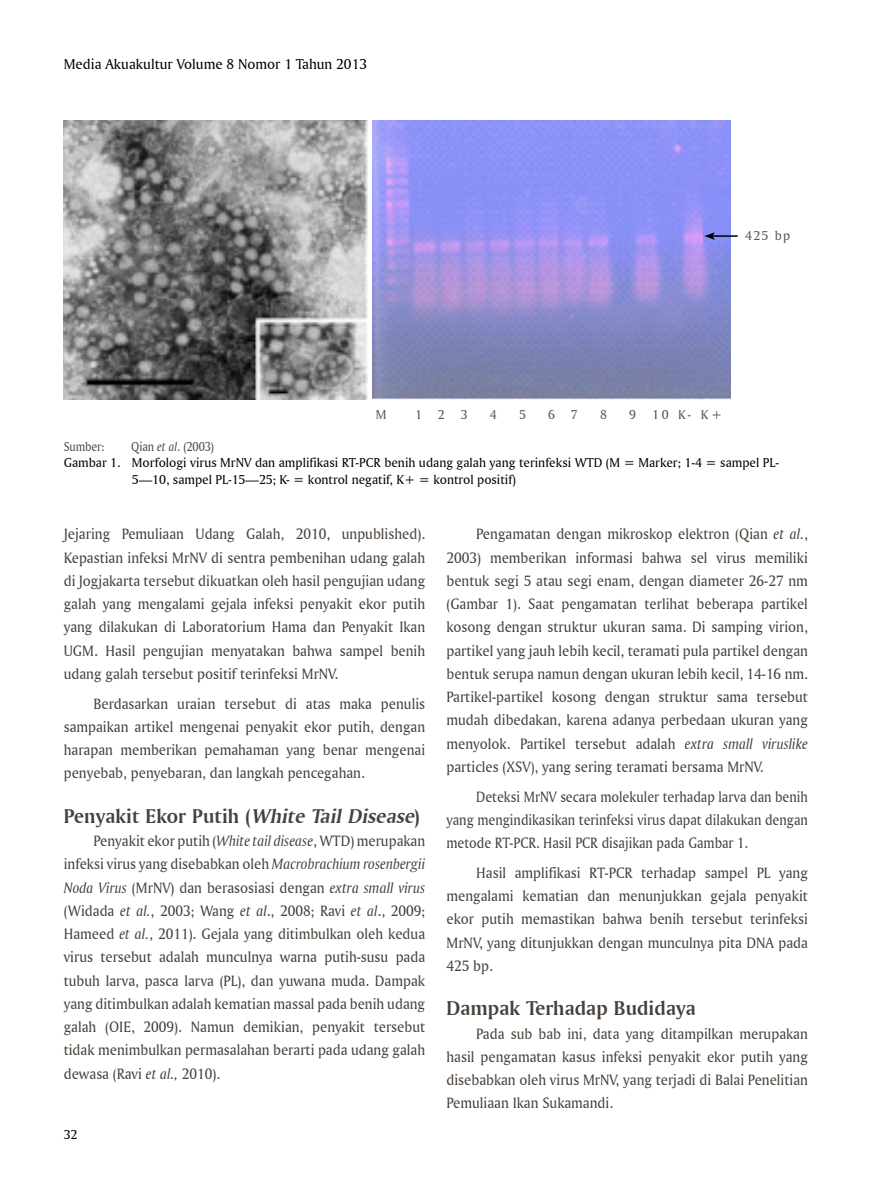
<style>
.page{position:relative;width:893px;height:1191px;background:#fff}
.page>*{position:absolute;margin:0;border:0;box-sizing:border-box;transform-origin:0 0}
.t1{font:21px "Amerigo BT Bold A";letter-spacing:.005em;color:#48403a}
.t2{font:15.75px/23.2px "Amerigo BT Roman A";color:#48403a;text-align:justify;scale:.95 1}
.t3{font:15.75px/23.2px "Amerigo BT Roman A";color:#48403a;text-align:justify;scale:.9 1}
.t4{font:15px "Amerigo BT Roman A";color:#000}
.t5{font:13.5px "Amerigo BT Roman A";color:#000}
.t6{font:13.5px "Amerigo BT Roman A";letter-spacing:-.01em;color:#504a45;scale:.9 1}
.t7{font:13.5px "Amerigo BT Roman A";letter-spacing:.1em;color:#59544f}
.s1{font-family:"Amerigo BT Italic A"}
.s2{font-style:italic}
</style>
<div class="page">
<img style="left:64px;top:120px;width:303px;height:279px">
<div style="left:699px;top:120px;width:31px;height:100px;background:#8a90f8"></div>
<hr style="left:713px;top:235px;width:25px;height:2px;background:#000">
<svg style="left:704px;top:232px;width:11px;height:8px"></svg>
<p class="t4" style="left:64px;top:55px;width:305px">Media Akuakultur Volume 8 Nomor 1 Tahun 2013</p>
<p class="t7" style="left:745px;top:227px;width:47px">425 bp</p>
<p class="t7" style="left:376px;top:406px;width:12px">M</p>
<p class="t7" style="left:415px;top:406px;width:54px">1 2 3</p>
<p class="t7" style="left:490px;top:406px;width:8px">4</p>
<p class="t7" style="left:519px;top:406px;width:8px">5</p>
<p class="t7" style="left:548px;top:406px;width:31px">6 7</p>
<p class="t7" style="left:600px;top:406px;width:8px">8</p>
<p class="t7" style="left:629px;top:406px;width:95px">9 10 K- K+</p>
<p class="t6" style="left:64px;top:438px;width:47px">Sumber:</p>
<p class="t6" style="left:131px;top:438px;width:93px">Qian <span class="s1">et al</span>. (2003)</p>
<p class="t5" style="left:64px;top:455px;width:717px">Gambar 1. Morfologi virus MrNV dan amplifikasi RT-PCR benih udang galah yang terinfeksi WTD (M = Marker; 1-4 = sampel PL-</p>
<p class="t5" style="left:132px;top:471px;width:386px">5—10, sampel PL-15—25; K- = kontrol negatif, K+ = kontrol positif)</p>
<p class="t2" style="left:64px;top:522px;width:382px">Jejaring Pemuliaan Udang Galah, 2010, unpublished).<br>Kepastian infeksi MrNV di sentra pembenihan udang galah di Jogjakarta tersebut dikuatkan oleh hasil pengujian udang galah yang mengalami gejala infeksi penyakit ekor putih yang dilakukan di Laboratorium Hama dan Penyakit Ikan UGM. Hasil pengujian menyatakan bahwa sampel benih udang galah tersebut positif terinfeksi MrNV.</p>
<p class="t2" style="left:64px;top:691px;width:382px;text-indent:30px">Berdasarkan uraian tersebut di atas maka penulis sampaikan artikel mengenai penyakit ekor putih, dengan harapan memberikan pemahaman yang benar mengenai penyebab, penyebaran, dan langkah pencegahan.</p>
<h1 class="t1" style="left:64px;top:803px;width:358px">Penyakit Ekor Putih (<span class="s2">White Tail Disease</span>)</h1>
<p class="t2" style="left:64px;top:829px;width:382px;text-indent:30px">Penyakit ekor putih (<span class="s1">White tail disease</span>, WTD) merupakan infeksi virus yang disebabkan oleh <span class="s1">Macrobrachium rosenbergii Noda Virus</span> (MrNV) dan berasosiasi dengan <span class="s1">extra small virus </span>(Widada <span class="s1">et al.</span>, 2003; Wang <span class="s1">et al</span>., 2008; Ravi <span class="s1">et al</span>., 2009; Hameed <span class="s1">et al.</span>, 2011). Gejala yang ditimbulkan oleh kedua virus tersebut adalah munculnya warna putih-susu pada tubuh larva, pasca larva (PL), dan yuwana muda. Dampak yang ditimbulkan adalah kematian massal pada benih udang galah (OIE, 2009). Namun demikian, penyakit tersebut tidak menimbulkan permasalahan berarti pada udang galah dewasa (Ravi <span class="s1">et al.,</span> 2010).</p>
<p class="t5" style="left:64px;top:1126px;width:15px">32</p>
<p class="t2" style="left:446px;top:522px;width:382px;text-indent:30px">Pengamatan dengan mikroskop elektron (Qian <span class="s1">et al.</span>, 2003) memberikan informasi bahwa sel virus memiliki bentuk segi 5 atau segi enam, dengan diameter 26-27 nm (Gambar 1). Saat pengamatan terlihat beberapa partikel kosong dengan struktur ukuran sama. Di samping virion, partikel yang jauh lebih kecil, teramati pula partikel dengan bentuk serupa namun dengan ukuran lebih kecil, 14-16 nm.<br>Partikel-partikel kosong dengan struktur sama tersebut mudah dibedakan, karena adanya perbedaan ukuran yang menyolok. Partikel tersebut adalah <span class="s1">extra small viruslike </span>particles (XSV), yang sering teramati bersama MrNV.</p>
<p class="t3" style="left:446px;top:784px;width:403px;text-indent:30px">Deteksi MrNV secara molekuler terhadap larva dan benih yang mengindikasikan terinfeksi virus dapat dilakukan dengan metode RT-PCR. Hasil PCR disajikan pada Gambar 1.</p>
<p class="t2" style="left:446px;top:860px;width:382px;text-indent:30px">Hasil amplifikasi RT-PCR terhadap sampel PL yang mengalami kematian dan menunjukkan gejala penyakit ekor putih memastikan bahwa benih tersebut terinfeksi MrNV, yang ditunjukkan dengan munculnya pita DNA pada 425 bp.</p>
<h1 class="t1" style="left:446px;top:995px;width:251px">Dampak Terhadap Budidaya</h1>
<p class="t2" style="left:446px;top:1021px;width:382px;text-indent:30px">Pada sub bab ini, data yang ditampilkan merupakan hasil pengamatan kasus infeksi penyakit ekor putih yang disebabkan oleh virus MrNV, yang terjadi di Balai Penelitian Pemuliaan Ikan Sukamandi.</p>
</div>
